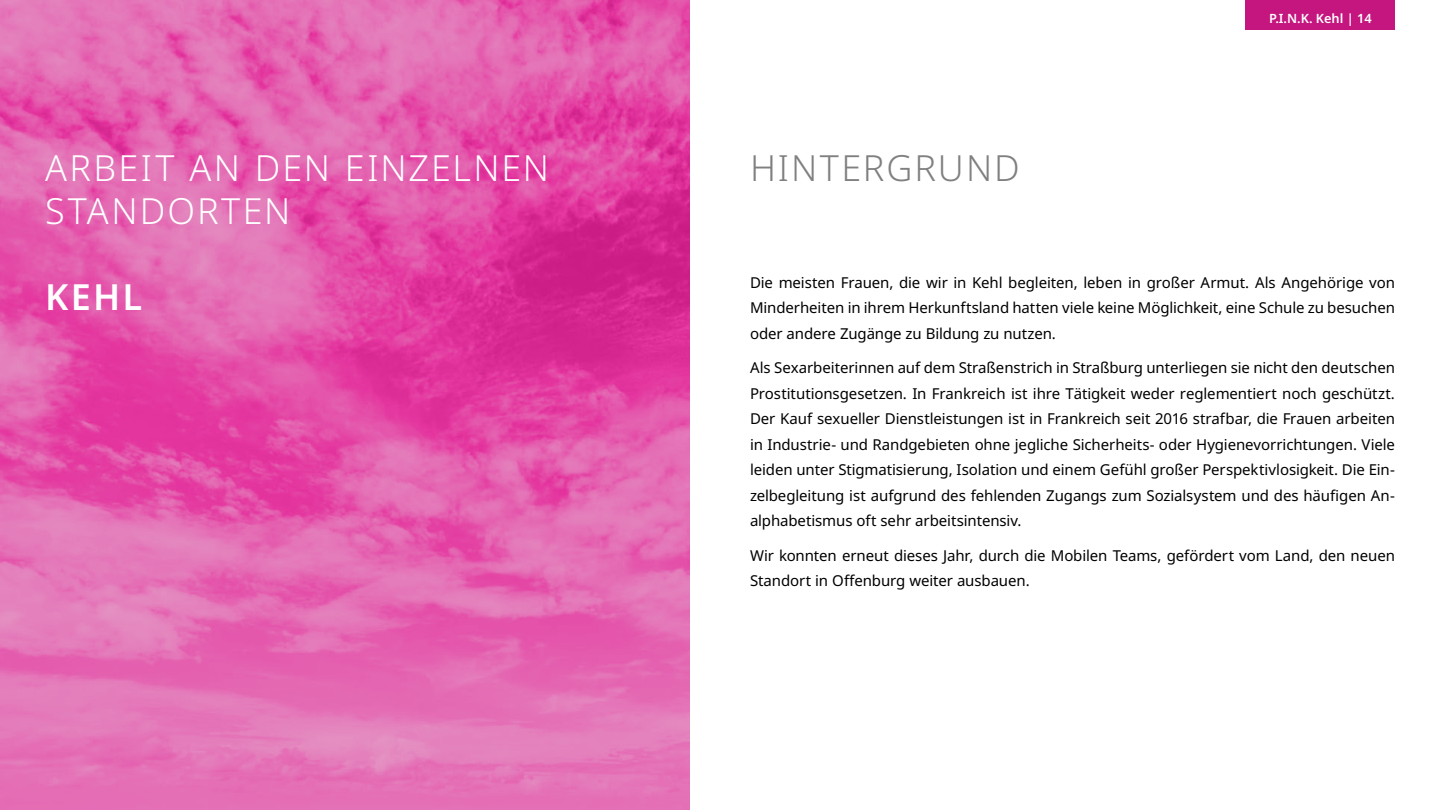
<style>
.page{position:relative;width:1440px;height:810px;background:#fff}
.page>*{position:absolute;margin:0;border:0;box-sizing:border-box;transform-origin:0 0}
.t1{font:300 36px/43.2px "Noto Sans";letter-spacing:.06em;color:#fff}
.Fließtext{font:300 36px "Noto Sans";letter-spacing:.055em;color:#808080}
.t2{font:600 36px "Noto Sans";color:#fff}
.Fließtext-2{font:15px/25.5px "Noto Sans";letter-spacing:-.005em;color:#000;text-align:justify}
.t3{font:600 12.75px "Noto Sans";color:#fff}
</style>
<div class="page">
<div style="left:1245px;top:0;width:150px;height:29px;background:#c5157f"></div>
<img style="left:0;top:0;width:690px;height:810px">
<p class="t1" style="left:45px;top:147px;width:506px">ARBEIT AN DEN EINZELNEN<br>STANDORTEN</p>
<p class="t2" style="left:45px;top:272px;width:99px">KEHL</p>
<p class="Fließtext" style="left:750px;top:143px;width:271px">HINTERGRUND</p>
<p class="t3" style="left:1269px;top:9px;width:104px">P.I.N.K. Kehl | 14</p>
<p class="Fließtext-2" style="left:750px;top:270px;width:647px">Die meisten Frauen, die wir in Kehl begleiten, leben in großer Armut. Als Angehörige von Minderheiten in ihrem Herkunftsland hatten viele keine Möglichkeit, eine Schule zu besuchen oder andere Zugänge zu Bildung zu nutzen.</p>
<p class="Fließtext-2" style="left:750px;top:355px;width:647px">Als Sexarbeiterinnen auf dem Straßenstrich in Straßburg unterliegen sie nicht den deutschen Prostitutionsgesetzen. In Frankreich ist ihre Tätigkeit weder reglementiert noch geschützt.<br>Der Kauf sexueller Dienstleistungen ist in Frankreich seit 2016 strafbar, die Frauen arbeiten in Industrie- und Randgebieten ohne jegliche Sicherheits- oder Hygienevorrichtungen. Viele leiden unter Stigmatisierung, Isolation und einem Gefühl großer Perspektivlosigkeit. Die Ein&shy;zelbegleitung ist aufgrund des fehlenden Zugangs zum Sozialsystem und des häufigen An&shy;alphabetismus oft sehr arbeitsintensiv.</p>
<p class="Fließtext-2" style="left:750px;top:543px;width:647px">Wir konnten erneut dieses Jahr, durch die Mobilen Teams, gefördert vom Land, den neuen<br>Standort in Offenburg weiter ausbauen.</p>
</div>
